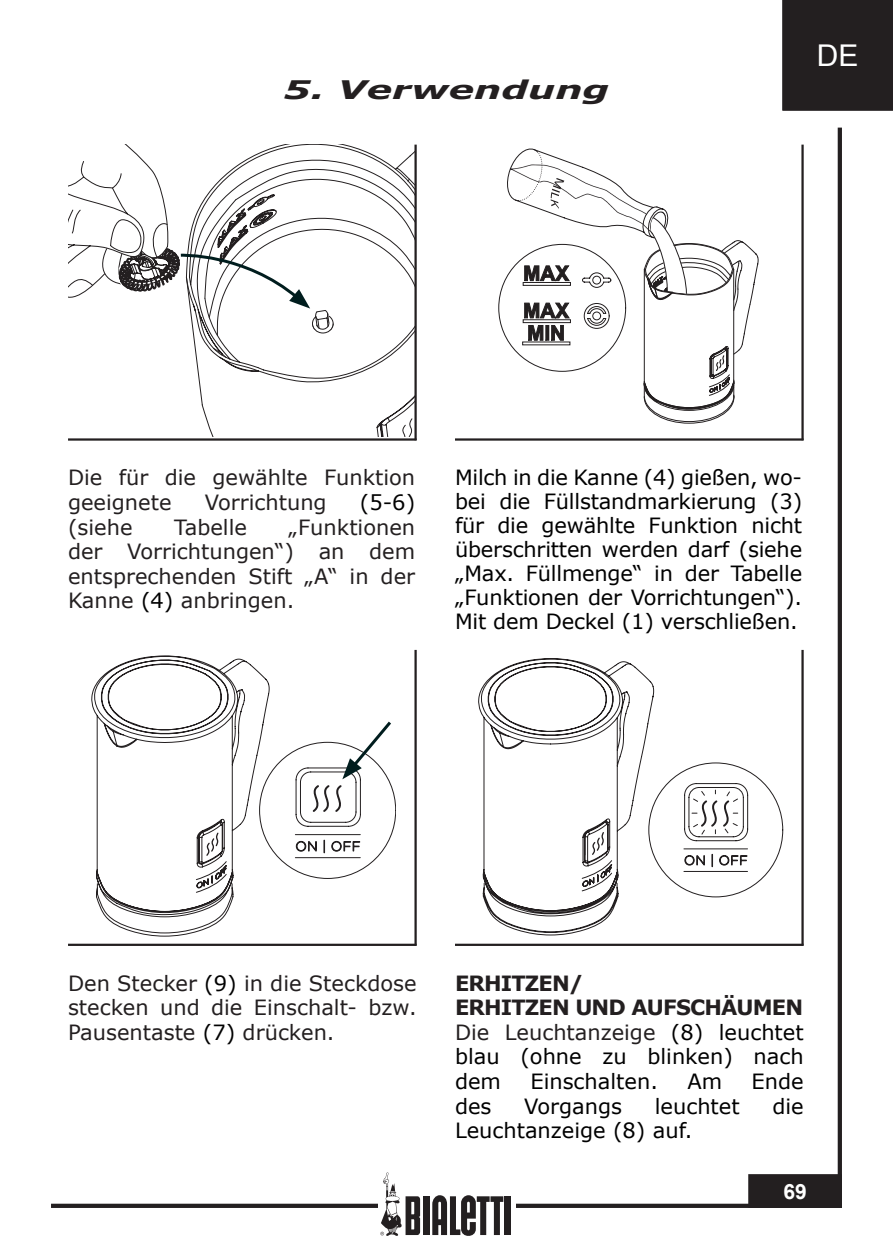
<style>
.page{position:relative;width:893px;height:1259px;background:#fff}
.page>*{position:absolute;margin:0;border:0;box-sizing:border-box;transform-origin:0 0}
.t1{font:30px "Arial";color:#fff}
.Capitolo{font:italic 700 25.5px "Verdana";color:#231f20;scale:1.5 1}
.TESTO{font:21px/24px "Verdana";color:#000;text-align:justify}
.TESTO-2{font:21px/24.6px "Verdana";color:#231f20;text-align:justify}
.TESTO-3{font:700 21px "Verdana";letter-spacing:-.04em;color:#231f20}
.t2{font:700 21px "Arial";color:#fff}
.s1{color:#000}
.s2{color:#231f20}
</style>
<div class="page">
<div style="left:784px;top:2px;width:107px;height:107px;background:#231f20"></div>
<div style="left:782px;top:0;width:111px;height:111px;border:3px solid #231f20"></div>
<div style="left:750px;top:1175px;width:90px;height:31px;background:#231f20"></div>
<div style="left:748px;top:1174px;width:94px;height:34px;border:3px solid #231f20"></div>
<div style="left:51px;top:1203px;width:791px;height:5px;background:#231f20"></div>
<hr style="left:838px;top:128px;width:4px;height:1080px;background:#231f20">
<div style="left:378px;top:1169px;width:138px;height:73px;background:#fff"></div>
<div style="left:423px;top:1196px;width:6px;height:39px;background:#231f20"></div>
<div style="left:504px;top:1196px;width:6px;height:39px;background:#231f20"></div>
<svg style="left:432px;top:1195px;width:71px;height:41px"></svg>
<svg style="left:380px;top:1172px;width:40px;height:64px"></svg>
<svg style="left:499px;top:148px;width:260px;height:276px"></svg>
<hr style="left:455px;top:438px;width:348px;height:3px;background:#231f20">
<hr style="left:801px;top:145px;width:3px;height:295px;background:#231f20">
<hr style="left:68px;top:438px;width:349px;height:3px;background:#231f20">
<hr style="left:414px;top:145px;width:3px;height:295px;background:#231f20">
<svg style="left:92px;top:656px;width:178px;height:280px"></svg>
<hr style="left:68px;top:943px;width:349px;height:3px;background:#231f20">
<hr style="left:414px;top:650px;width:3px;height:295px;background:#231f20">
<svg style="left:478px;top:658px;width:176px;height:277px"></svg>
<svg style="left:582px;top:762px;width:201px;height:135px"></svg>
<hr style="left:455px;top:943px;width:348px;height:3px;background:#231f20">
<hr style="left:801px;top:650px;width:3px;height:295px;background:#231f20">
<svg style="left:68px;top:145px;width:347px;height:292px"></svg>
<svg style="left:196px;top:718px;width:200px;height:175px"></svg>
<p class="Capitolo" style="left:284px;top:72px;width:219px">5. Verwendung</p>
<h1 class="t1" style="left:817px;top:36px;width:43px">DE</h1>
<p class="TESTO-2" style="left:68px;top:465px;width:349px">Die für die gewählte Funktion geeignete</p>
<p class="TESTO-2" style="left:205px;top:490px;width:123px">Vorrichtung</p>
<p class="TESTO" style="left:360px;top:490px;width:57px">(5-6)</p>
<p class="TESTO-2" style="left:68px;top:514px;width:349px;text-indent:221px">„Funktionen der Vorrichtungen“) an dem entsprechenden Stift „A“ in der Kanne <span class="s1">(4)</span> anbringen.</p>
<p class="TESTO-2" style="left:68px;top:514px;width:66px">(siehe</p>
<p class="TESTO-2" style="left:174px;top:514px;width:74px">Tabelle</p>
<p class="TESTO" style="left:455px;top:465px;width:349px">Milch in die Kanne (4) gießen, wo&shy;bei die Füllstandmarkierung (3) für die gewählte Funktion nicht überschritten werden darf (siehe „Max. Füllmenge“ in der Tabelle „Funktionen der Vorrichtungen“).<br>Mit dem Deckel (1) verschließen.</p>
<p class="TESTO-2" style="left:68px;top:970px;width:350px">Den Stecker <span class="s1">(9)</span> in die Steckdose stecken und die Einschalt- bzw.<br>Pausentaste <span class="s1">(7)</span> drücken.</p>
<p class="TESTO-3" style="left:455px;top:968px;width:130px">ERHITZEN/</p>
<p class="TESTO-3" style="left:455px;top:992px;width:350px">ERHITZEN UND AUFSCHÄUMEN</p>
<p class="TESTO" style="left:455px;top:1019px;width:350px"><span class="s2">Die Leuchtanzeige</span> (8) leuchtet blau (ohne zu blinken) nach dem</p>
<p class="TESTO" style="left:530px;top:1069px;width:129px">Einschalten.</p>
<p class="TESTO" style="left:687px;top:1069px;width:36px">Am</p>
<p class="TESTO" style="left:751px;top:1069px;width:54px">Ende</p>
<p class="TESTO" style="left:455px;top:1093px;width:38px">des</p>
<p class="TESTO" style="left:524px;top:1093px;width:100px">Vorgangs</p>
<p class="TESTO" style="left:655px;top:1093px;width:86px">leuchtet</p>
<p class="TESTO" style="left:772px;top:1093px;width:33px">die</p>
<p class="TESTO" style="left:455px;top:1118px;width:239px">Leuchtanzeige (8) auf.</p>
<p class="t2" style="left:783px;top:1177px;width:25px">69</p>
</div>
